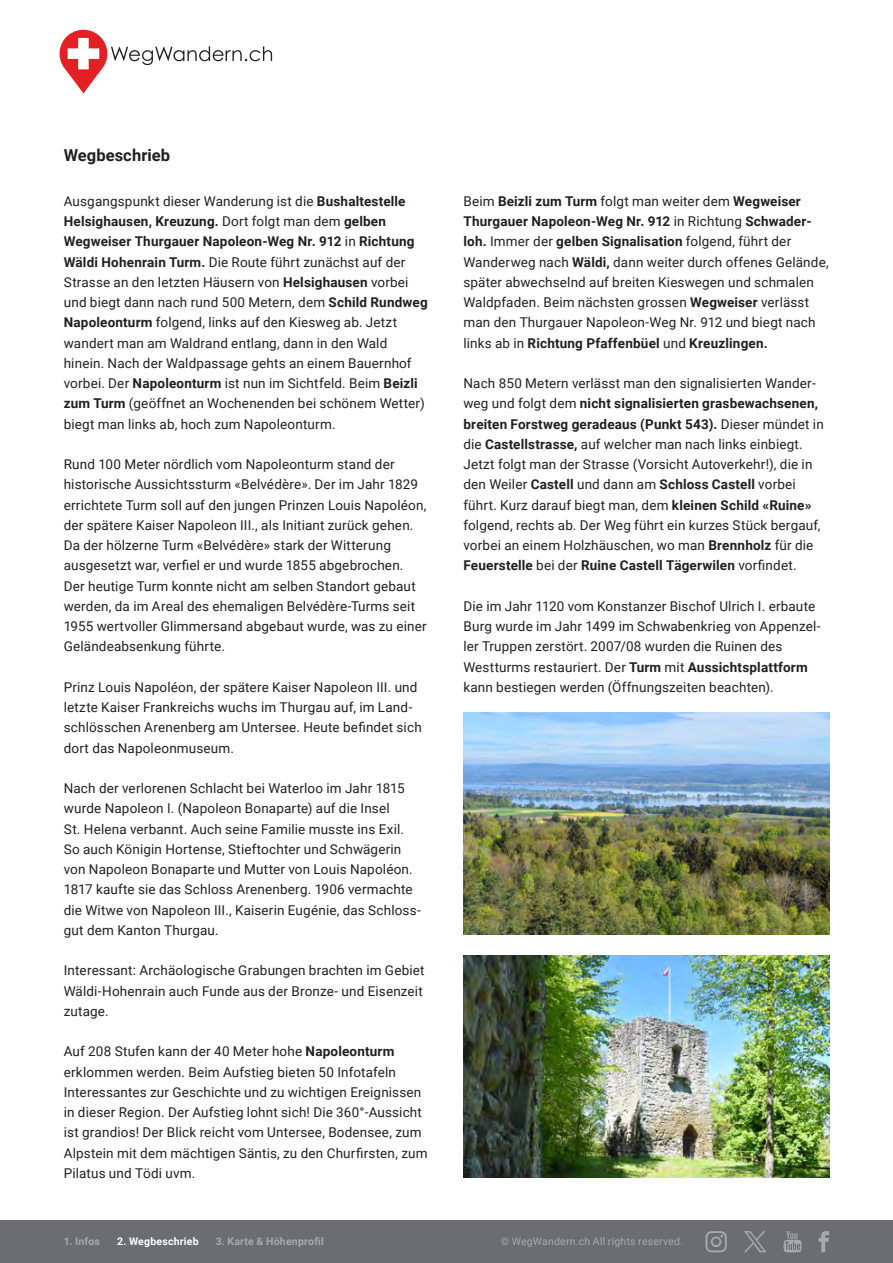
<style>
.page{position:relative;width:893px;height:1263px;background:#fff}
.page>*{position:absolute;margin:0;border:0;box-sizing:border-box;transform-origin:0 0}
._04_titel_klein{font:700 16.5px "Roboto";letter-spacing:.005em;color:#231f20}
._08_text{font:13.5px/20.2px "Roboto";letter-spacing:.01em;color:#231f20}
.t1{font:700 10.5px "Roboto";letter-spacing:.02em;color:#a8a9ad}
.t2{font:10.5px "Roboto";letter-spacing:.02em;color:#a8a9ad}
.t3{font:700 10.5px "Roboto";letter-spacing:.02em;color:#fff}
.s1{font-weight:700}
</style>
<div class="page">
<img style="left:463px;top:712px;width:366px;height:223px">
<img style="left:463px;top:955px;width:366px;height:223px">
<svg style="left:59px;top:29px;width:213px;height:65px"></svg>
<div style="left:0;top:1220px;width:893px;height:43px;background:#6c6d70"></div>
<svg style="left:705px;top:1231px;width:22px;height:21px"></svg>
<svg style="left:783px;top:1231px;width:19px;height:21px"></svg>
<svg style="left:819px;top:1231px;width:10px;height:21px"></svg>
<svg style="left:744px;top:1231px;width:22px;height:21px"></svg>
<p class="_04_titel_klein" style="left:64px;top:143px;width:108px">Wegbeschrieb</p>
<p class="_08_text" style="left:64px;top:190px;width:365px">Ausgangspunkt dieser Wanderung ist die <span class="s1">Bushaltestelle Helsighausen, Kreuzung.</span> Dort folgt man dem <span class="s1">gelben Wegweiser Thurgauer Napoleon-Weg Nr. 912</span> in <span class="s1">Richtung Wäldi Hohenrain Turm.</span> Die Route führt zunächst auf der Strasse an den letzten Häusern von <span class="s1">Helsighausen</span> vorbei und biegt dann nach rund 500 Metern, dem <span class="s1">Schild Rundweg Napoleonturm</span> folgend, links auf den Kiesweg ab. Jetzt wandert man am Waldrand entlang, dann in den Wald hinein. Nach der Waldpassage gehts an einem Bauernhof vorbei. Der <span class="s1">Napoleonturm</span> ist nun im Sichtfeld. Beim <span class="s1">Beizli zum Turm</span> (geöffnet an Wochenenden bei schönem Wetter) biegt man links ab, hoch zum Napoleonturm.</p>
<p class="_08_text" style="left:64px;top:454px;width:364px">Rund 100 Meter nördlich vom Napoleonturm stand der historische Aussichtssturm «Belvédère». Der im Jahr 1829 errichtete Turm soll auf den jungen Prinzen Louis Napoléon, der spätere Kaiser Napoleon III., als Initiant zurück gehen.<br>Da der hölzerne Turm «Belvédère» stark der Witterung ausgesetzt war, verfiel er und wurde 1855 abgebrochen.<br>Der heutige Turm konnte nicht am selben Standort gebaut werden, da im Areal des ehemaligen Belvédère-Turms seit 1955 wertvoller Glimmersand abgebaut wurde, was zu einer Geländeabsenkung führte.</p>
<p class="_08_text" style="left:64px;top:676px;width:359px">Prinz Louis Napoléon, der spätere Kaiser Napoleon III. und letzte Kaiser Frankreichs wuchs im Thurgau auf, im Land&shy;schlösschen Arenenberg am Untersee. Heute befindet sich dort das Napoleonmuseum.</p>
<p class="_08_text" style="left:64px;top:778px;width:359px">Nach der verlorenen Schlacht bei Waterloo im Jahr 1815 wurde Napoleon I. (Napoleon Bonaparte) auf die Insel<br>St. Helena verbannt. Auch seine Familie musste ins Exil.<br>So auch Königin Hortense, Stieftochter und Schwägerin von Napoleon Bonaparte und Mutter von Louis Napoléon.<br>1817 kaufte sie das Schloss Arenenberg. 1906 vermachte die Witwe von Napoleon III., Kaiserin Eugénie, das Schloss&shy;gut dem Kanton Thurgau.</p>
<p class="_08_text" style="left:64px;top:960px;width:362px">Interessant: Archäologische Grabungen brachten im Gebiet<br>Wäldi-Hohenrain auch Funde aus der Bronze- und Eisenzeit zutage.</p>
<p class="_08_text" style="left:64px;top:1041px;width:365px">Auf 208 Stufen kann der 40 Meter hohe <span class="s1">Napoleonturm </span>erklommen werden. Beim Aufstieg bieten 50 Infotafeln Interessantes zur Geschichte und zu wichtigen Ereignissen in dieser Region. Der Aufstieg lohnt sich! Die 360°-Aussicht ist grandios! Der Blick reicht vom Untersee, Bodensee, zum Alpstein mit dem mächtigen Säntis, zu den Churfirsten, zum Pilatus und Tödi uvm.</p>
<p class="_08_text" style="left:463px;top:190px;width:367px">Beim <span class="s1">Beizli zum Turm</span> folgt man weiter dem <span class="s1">Wegweiser Thurgauer Napoleon-Weg Nr. 912</span> in Richtung <span class="s1">Schwader&shy;loh.</span> Immer der <span class="s1">gelben Signalisation</span> folgend, führt der Wanderweg nach <span class="s1">Wäldi,</span> dann weiter durch offenes Gelände, später abwechselnd auf breiten Kieswegen und schmalen Waldpfaden. Beim nächsten grossen <span class="s1">Wegweiser</span> verlässt man den Thurgauer Napoleon-Weg Nr. 912 und biegt nach links ab in <span class="s1">Richtung Pfaffenbüel</span> und <span class="s1">Kreuzlingen.</span></p>
<p class="_08_text" style="left:463px;top:373px;width:362px">Nach 850 Metern verlässt man den signalisierten Wander&shy;weg und folgt dem <span class="s1">nicht signalisierten grasbewachsenen, breiten Forstweg geradeaus (Punkt 543).</span> Dieser mündet in die <span class="s1">Castellstrasse,</span> auf welcher man nach links einbiegt.<br>Jetzt folgt man der Strasse (Vorsicht Autoverkehr!), die in den Weiler <span class="s1">Castell</span> und dann am <span class="s1">Schloss Castell</span> vorbei führt. Kurz darauf biegt man, dem <span class="s1">kleinen Schild «Ruine» </span>folgend, rechts ab. Der Weg führt ein kurzes Stück bergauf, vorbei an einem Holzhäuschen, wo man <span class="s1">Brennholz</span> für die <span class="s1">Feuerstelle</span> bei der <span class="s1">Ruine Castell Tägerwilen</span> vorfindet.</p>
<p class="_08_text" style="left:463px;top:595px;width:359px">Die im Jahr 1120 vom Konstanzer Bischof Ulrich I. erbaute Burg wurde im Jahr 1499 im Schwabenkrieg von Appenzel&shy;ler Truppen zerstört. 2007/08 wurden die Ruinen des Westturms restauriert. Der <span class="s1">Turm</span> mit <span class="s1">Aussichtsplattform </span>kann bestiegen werden (Öffnungszeiten beachten).</p>
<p class="t1" style="left:64px;top:1234px;width:38px">1. Infos</p>
<p class="t3" style="left:117px;top:1234px;width:83px">2. Wegbeschrieb</p>
<p class="t1" style="left:216px;top:1234px;width:110px">3. Karte &amp; Höhenprofil</p>
<p class="t2" style="left:501px;top:1234px;width:184px">© WegWandern.ch All rights reserved.</p>
<p class="t1" style="left:497px;top:1234px;width:145px">© WegWandern.ch Al right r</p>
</div>
